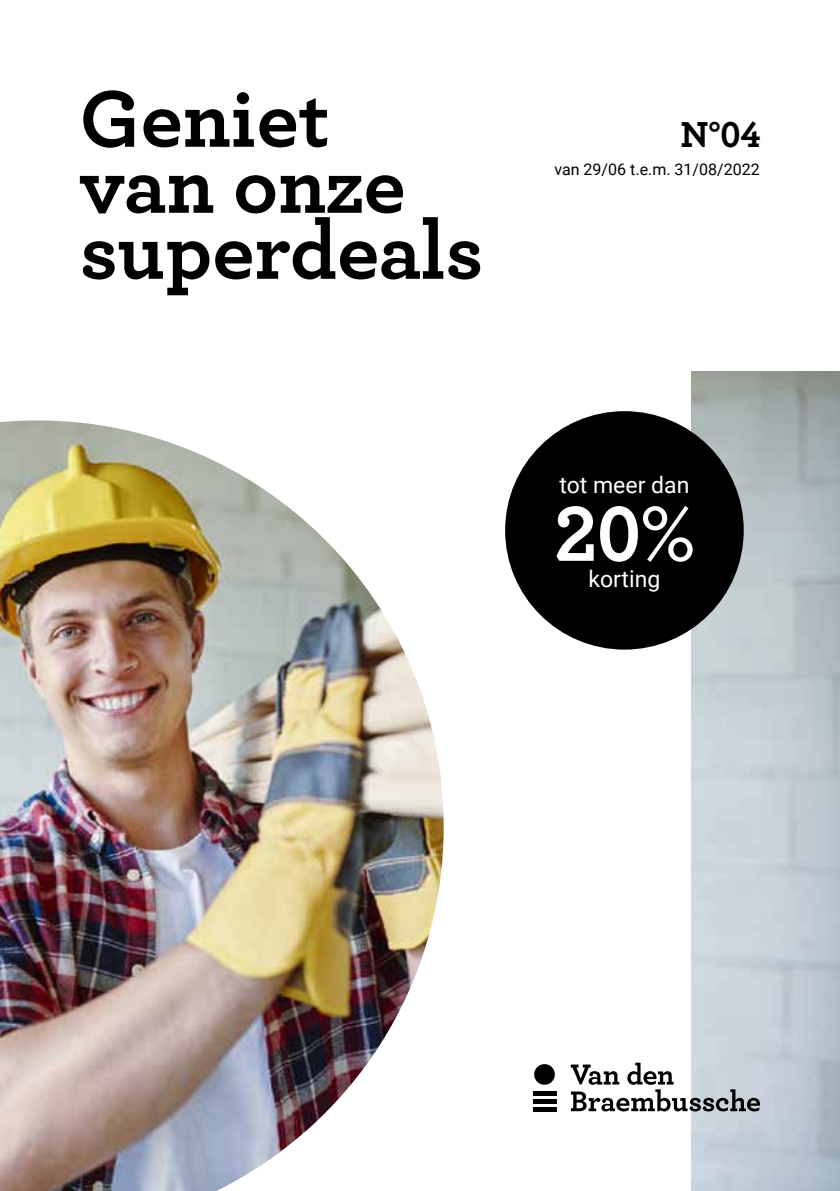
<style>
.page{position:relative;width:840px;height:1191px;background:#fff}
.page>*{position:absolute;margin:0;border:0;box-sizing:border-box;transform-origin:0 0}
.t1{font:700 84.2px/66px "Archer";color:#000}
.t2{font:700 81.8px "Archer";color:#fff}
.t3{font:700 37.8px "Archer";color:#000}
.t4{font:23px "Roboto";color:#fff}
.t5{font:16px "Roboto";color:#000}
</style>
<div class="page">
<img style="left:691px;top:371px;width:148px;height:820px">
<div style="left:505px;top:411px;width:238px;height:238px;background:#000;border-radius:50%"></div>
<img style="left:0;top:420px;width:443px;height:771px">
<svg style="left:570px;top:1062px;width:189px;height:49px"></svg>
<hr style="left:532px;top:1091px;width:23px;height:4px;background:#000">
<hr style="left:532px;top:1099px;width:23px;height:4px;background:#000">
<hr style="left:532px;top:1107px;width:23px;height:4px;background:#000">
<div style="left:534px;top:1064px;width:20px;height:20px;background:#000;border-radius:50%"></div>
<h1 class="t1" style="left:79px;top:80px;width:405px">Geniet van onze superdeals</h1>
<h3 class="t3" style="left:680px;top:104px;width:81px">N°04</h3>
<p class="t5" style="left:554px;top:158px;width:207px">van 29/06 t.e.m. 31/08/2022</p>
<h3 class="t4" style="left:559px;top:469px;width:131px">tot meer dan</h3>
<h2 class="t2" style="left:553px;top:469px;width:142px">20%</h2>
<h3 class="t4" style="left:588px;top:562px;width:73px">korting</h3>
</div>
